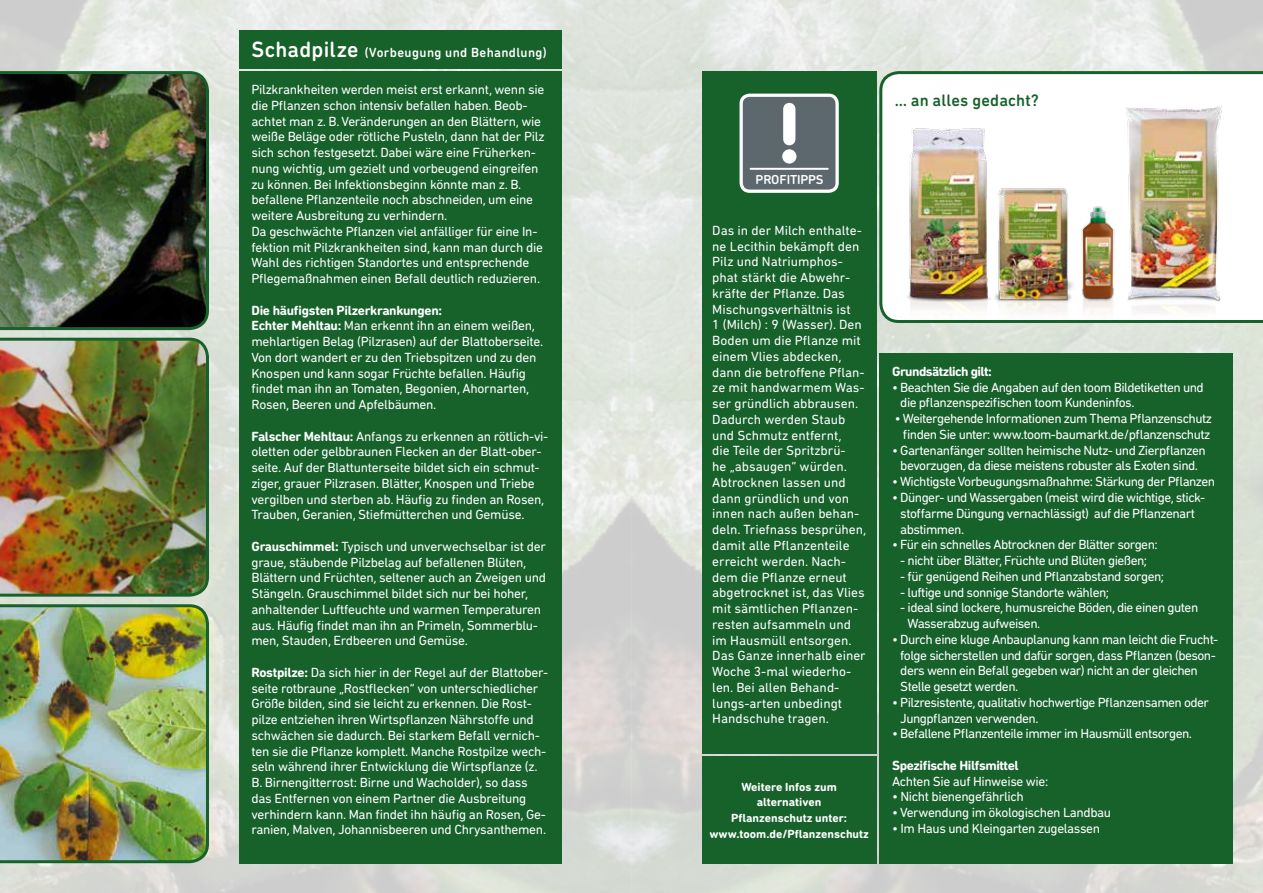
<style>
.page{position:relative;width:1263px;height:893px;background:#fff}
.page>*{position:absolute;margin:0;border:0;box-sizing:border-box;transform-origin:0 0}
.t1{font:700 87px "DIN Next Rounded LT Pro";color:#fff}
.t2{font:500 16.95px "DIN Next Rounded LT Pro";letter-spacing:.015em;color:#17612b}
.t3{font:13.5px/15.8px "DIN Next Rounded LT Pro";letter-spacing:-.02em;color:#fff}
.t4{font:13.5px/15.8px "DIN Next Rounded LT Pro";letter-spacing:-.04em;color:#fff}
.t5{font:13.5px/15.8px "DIN Next Rounded LT Pro";color:#fff}
.t6{font:700 13.5px "DIN Next Rounded LT Pro";letter-spacing:-.03em;color:#fff}
.t7{font:500 13.5px "DIN Next Rounded LT Pro";letter-spacing:.03em;color:#fff}
.t8{font:500 13.2px "DIN Next Rounded LT Pro";letter-spacing:-.015em;color:#fff}
.t9{font:700 12px/15.8px "DIN Next Rounded LT Pro";color:#fff;text-align:center}
.s1{font-size:22.5px}
.s2{font-weight:700}
</style>
<div class="page">
<img style="left:0;top:0;width:1263px;height:893px">
<svg style="left:879px;top:71px;width:384px;height:252px"></svg>
<div style="left:239px;top:71px;width:322px;height:792px;background:#17612b"></div>
<div style="left:702px;top:71px;width:175px;height:682px;background:#17612b"></div>
<div style="left:702px;top:756px;width:175px;height:107px;background:#17612b"></div>
<div style="left:239px;top:30px;width:322px;height:38px;background:#17612b"></div>
<div style="left:879px;top:353px;width:354px;height:510px;background:#17612b"></div>
<div style="left:741px;top:95px;width:96px;height:96px;background:#5d686e;border-radius:8px"></div>
<div style="left:739px;top:94px;width:100px;height:99px;border:3px solid #fff;border-radius:8px"></div>
<hr style="left:750px;top:168px;width:78px;height:2px;background:#fff">
<img style="left:0;top:604px;width:209px;height:259px">
<img style="left:0;top:338px;width:209px;height:259px">
<img style="left:0;top:71px;width:209px;height:259px">
<img style="left:900px;top:308px;width:80px;height:12px">
<img style="left:900px;top:120px;width:101px;height:188px">
<img style="left:980px;top:306px;width:97px;height:14px">
<img style="left:980px;top:183px;width:103px;height:123px">
<img style="left:1120px;top:306px;width:108px;height:14px">
<img style="left:1118px;top:105px;width:110px;height:201px">
<img style="left:1077px;top:302px;width:43px;height:18px">
<img style="left:1077px;top:204px;width:43px;height:98px">
<p class="t7" style="left:251px;top:44px;width:297px"><span class="s1">Schadpilze</span> (Vorbeugung und Behandlung)</p>
<p class="t3" style="left:251px;top:81px;width:295px">Pilzkrankheiten werden meist erst erkannt, wenn sie die Pflanzen schon intensiv befallen haben. Beob&shy;achtet man z. B. Veränderungen an den Blättern, wie weiße Beläge oder rötliche Pusteln, dann hat der Pilz sich schon festgesetzt. Dabei wäre eine Früherken&shy;nung wichtig, um gezielt und vorbeugend eingreifen zu können. Bei Infektionsbeginn könnte man z. B. befallene Pflanzenteile noch abschneiden, um eine weitere Ausbreitung zu verhindern.<br>Da geschwächte Pflanzen viel anfälliger für eine In&shy;fektion mit Pilzkrankheiten sind, kann man durch die Wahl des richtigen Standortes und entsprechende Pflegemaßnahmen einen Befall deutlich reduzieren.</p>
<p class="t3" style="left:251px;top:302px;width:293px"><span class="s2">Die häufigsten Pilzerkrankungen:<br>Echter Mehltau:</span> Man erkennt ihn an einem weißen, mehlartigen Belag (Pilzrasen) auf der Blattoberseite.<br>Von dort wandert er zu den Triebspitzen und zu den Knospen und kann sogar Früchte befallen. Häufig findet man ihn an Tomaten, Begonien, Ahornarten, Rosen, Beeren und Apfelbäumen.</p>
<p class="t3" style="left:251px;top:428px;width:298px"><span class="s2">Falscher Mehltau:</span> Anfangs zu erkennen an rötlich-vi&shy;oletten oder gelbbraunen Flecken an der Blatt-ober&shy;seite. Auf der Blattunterseite bildet sich ein schmut&shy;ziger, grauer Pilzrasen. Blätter, Knospen und Triebe vergilben und sterben ab. Häufig zu finden an Rosen, Trauben, Geranien, Stiefmütterchen und Gemüse.</p>
<p class="t3" style="left:251px;top:538px;width:296px"><span class="s2">Grauschimmel:</span> Typisch und unverwechselbar ist der graue, stäubende Pilzbelag auf befallenen Blüten, Blättern und Früchten, seltener auch an Zweigen und Stängeln. Grauschimmel bildet sich nur bei hoher, anhaltender Luftfeuchte und warmen Temperaturen aus. Häufig findet man ihn an Primeln, Sommerblu&shy;men, Stauden, Erdbeeren und Gemüse.</p>
<p class="t3" style="left:251px;top:664px;width:298px"><span class="s2">Rostpilze:</span> Da sich hier in der Regel auf der Blattober&shy;seite rotbraune „Rostflecken“ von unterschiedlicher Größe bilden, sind sie leicht zu erkennen. Die Rost&shy;pilze entziehen ihren Wirtspflanzen Nährstoffe und schwächen sie dadurch. Bei starkem Befall vernich&shy;ten sie die Pflanze komplett. Manche Rostpilze wech&shy;seln während ihrer Entwicklung die Wirtspflanze (z.<br>B. Birnengitterrost: Birne und Wacholder), so dass das Entfernen von einem Partner die Ausbreitung verhindern kann. Man findet ihn häufig an Rosen, Ge&shy;ranien, Malven, Johannisbeeren und Chrysanthemen.</p>
<h1 class="t1" style="left:776px;top:82px;width:29px">!</h1>
<p class="t8" style="left:756px;top:172px;width:70px">PROFITIPPS</p>
<p class="t5" style="left:712px;top:222px;width:156px">Das in der Milch enthalte&shy;ne Lecithin bekämpft den<br>Pilz und Natriumphos&shy;phat stärkt die Abwehr&shy;kräfte der Pflanze. Das<br>Mischungsverhältnis ist<br>1 (Milch) : 9 (Wasser). Den<br>Boden um die Pflanze mit einem Vlies abdecken, dann die betroffene Pflan&shy;ze mit handwarmem Was&shy;ser gründlich abbrausen.<br>Dadurch werden Staub und Schmutz entfernt,<br>die Teile der Spritzbrü-<br>he „absaugen“ würden.<br>Abtrocknen lassen und dann gründlich und von innen nach außen behan&shy;deln. Triefnass besprühen, damit alle Pflanzenteile erreicht werden. Nach&shy;dem die Pflanze erneut abgetrocknet ist, das Vlies mit sämtlichen Pflanzen&shy;resten aufsammeln und im Hausmüll entsorgen.<br>Das Ganze innerhalb einer<br>Woche 3-mal wiederho&shy;len. Bei allen Behand&shy;lungs-arten unbedingt<br>Handschuhe tragen.</p>
<p class="t9" style="left:709px;top:778px;width:161px">Weitere Infos zum alternativen<br>Pflanzenschutz unter: www.toom.de/Pflanzenschutz</p>
<p class="t2" style="left:895px;top:90px;width:146px">… an alles gedacht?</p>
<p class="t6" style="left:892px;top:363px;width:101px">Grundsätzlich gilt:</p>
<p class="t4" style="left:900px;top:379px;width:305px;text-indent:-8px">• Beachten Sie die Angaben auf den toom Bildetiketten und die pflanzenspezifischen toom Kundeninfos.</p>
<p class="t4" style="left:895px;top:411px;width:319px;text-align:center">• Weitergehende Informationen zum Thema Pflanzenschutz finden Sie unter: www.toom-baumarkt.de/pflanzenschutz</p>
<p class="t4" style="left:892px;top:442px;width:315px;text-align:center">• Gartenanfänger sollten heimische Nutz- und Zierpflanzen bevorzugen, da diese meistens robuster als Exoten sind.</p>
<p class="t4" style="left:892px;top:474px;width:325px">• Wichtigste Vorbeugungsmaßnahme: Stärkung der Pflanzen</p>
<p class="t4" style="left:900px;top:489px;width:306px;text-indent:-8px">• Dünger- und Wassergaben (meist wird die wichtige, stick&shy;stoffarme Düngung vernachlässigt) auf die Pflanzenart abstimmen.</p>
<p class="t4" style="left:892px;top:537px;width:267px">• Für ein schnelles Abtrocknen der Blätter sorgen:</p>
<p class="t4" style="left:900px;top:552px;width:248px">- nicht über Blätter, Früchte und Blüten gießen;</p>
<p class="t4" style="left:900px;top:568px;width:265px">- für genügend Reihen und Pflanzabstand sorgen;</p>
<p class="t4" style="left:900px;top:584px;width:210px">- luftige und sonnige Standorte wählen;</p>
<p class="t4" style="left:907px;top:600px;width:292px;text-indent:-7px">- ideal sind lockere, humusreiche Böden, die einen guten<br>Wasserabzug aufweisen.</p>
<p class="t4" style="left:900px;top:631px;width:320px;text-indent:-8px">• Durch eine kluge Anbauplanung kann man leicht die Frucht&shy;folge sicherstellen und dafür sorgen, dass Pflanzen (beson&shy;ders wenn ein Befall gegeben war) nicht an der gleichen Stelle gesetzt werden.</p>
<p class="t4" style="left:900px;top:694px;width:310px;text-indent:-8px">• Pilzresistente, qualitativ hochwertige Pflanzensamen oder<br>Jungpflanzen verwenden.</p>
<p class="t4" style="left:892px;top:726px;width:302px">• Befallene Pflanzenteile immer im Hausmüll entsorgen.</p>
<p class="t6" style="left:892px;top:757px;width:128px">Spezifische Hilfsmittel</p>
<p class="t3" style="left:892px;top:773px;width:158px">Achten Sie auf Hinweise wie:</p>
<p class="t3" style="left:892px;top:789px;width:133px">• Nicht bienengefährlich</p>
<p class="t3" style="left:892px;top:804px;width:220px">• Verwendung im ökologischen Landbau</p>
<p class="t3" style="left:892px;top:820px;width:210px">• Im Haus und Kleingarten zugelassen</p>
</div>
